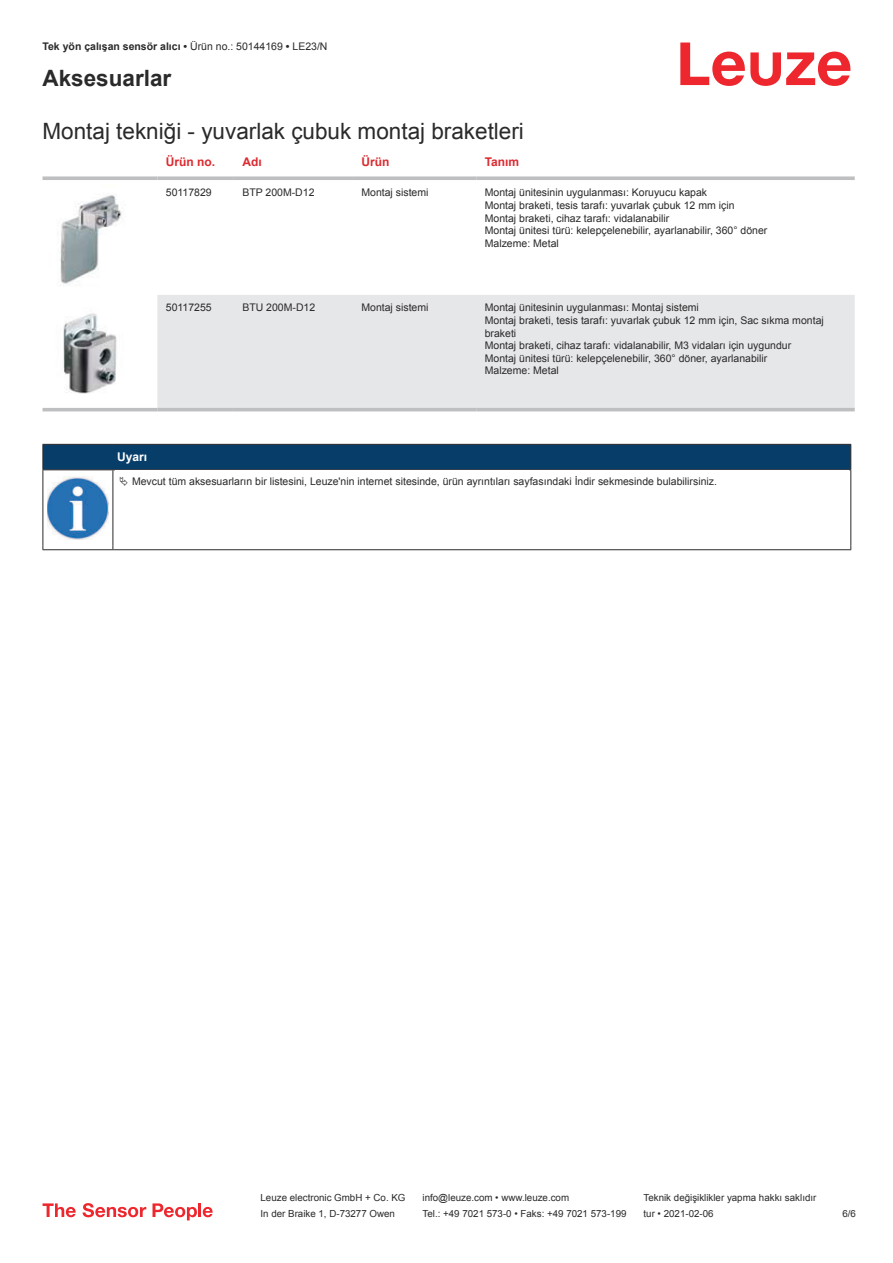
<style>
.page{position:relative;width:893px;height:1263px;background:#fff}
.page>*{position:absolute;margin:0;border:0;box-sizing:border-box;transform-origin:0 0}
.t1{font:22.5px "Arial";color:#2b292a}
.t2{font:700 22.5px "Arial";color:#2b292a}
.t3{font:700 12px "Arial";color:#db2a30}
.t4{font:700 12px "Arial";color:#fff}
.t5{font:10.5px/12.6px "Arial";color:#2b292a}
.t6{font:700 10.5px "Arial";color:#2b292a}
.t7{font:9.75px "Arial";color:#2b292a}
.s1{font-weight:400}
</style>
<div class="page">
<svg style="left:680px;top:43px;width:170px;height:43px"></svg>
<div style="left:157px;top:295px;width:698px;height:113px;background:#e6e7e9"></div>
<svg style="left:43px;top:176px;width:114px;height:4px"></svg>
<svg style="left:157px;top:176px;width:77px;height:4px"></svg>
<svg style="left:234px;top:176px;width:119px;height:4px"></svg>
<svg style="left:353px;top:176px;width:123px;height:4px"></svg>
<svg style="left:476px;top:176px;width:379px;height:4px;background:#c4c6c8"></svg>
<hr style="left:43px;top:408px;width:114px;height:3px;background:#bdbfc1">
<hr style="left:157px;top:408px;width:77px;height:3px;background:#bdbfc1">
<hr style="left:234px;top:408px;width:119px;height:3px;background:#bdbfc1">
<hr style="left:353px;top:408px;width:123px;height:3px;background:#bdbfc1">
<hr style="left:476px;top:408px;width:379px;height:3px;background:#bdbfc1">
<img style="left:60px;top:195px;width:62px;height:89px">
<img style="left:63px;top:313px;width:54px;height:81px">
<div style="left:43px;top:444px;width:808px;height:26px;background:#063d69"></div>
<hr style="left:113px;top:469px;width:738px;height:1px;background:#2b292a">
<hr style="left:43px;top:470px;width:1px;height:75px;background:#2b292a">
<hr style="left:113px;top:470px;width:1px;height:75px;background:#2b292a">
<hr style="left:850px;top:470px;width:1px;height:75px;background:#2b292a">
<hr style="left:43px;top:549px;width:70px;height:1px;background:#2b292a">
<hr style="left:113px;top:549px;width:738px;height:1px;background:#2b292a">
<img style="left:47px;top:476px;width:61px;height:63px">
<svg style="left:43px;top:1203px;width:33px;height:14px"></svg>
<svg style="left:83px;top:1203px;width:63px;height:14px"></svg>
<svg style="left:153px;top:1203px;width:44px;height:17px"></svg>
<hr style="left:198px;top:1203px;width:3px;height:14px;background:#ed272d">
<svg style="left:203px;top:1207px;width:10px;height:10px"></svg>
<p class="t6" style="left:43px;top:39px;width:286px">Tek yön çalışan sensör alıcı • <span class="s1">Ürün no.: 50144169</span> • <span class="s1">LE23/N</span></p>
<h1 class="t2" style="left:43px;top:70px;width:130px">Aksesuarlar</h1>
<h1 class="t1" style="left:43px;top:116px;width:483px">Montaj tekniği - yuvarlak çubuk montaj braketleri</h1>
<p class="t3" style="left:166px;top:153px;width:51px">Ürün no.</p>
<p class="t3" style="left:242px;top:153px;width:21px">Adı</p>
<p class="t3" style="left:361px;top:157px;width:29px">Ürün</p>
<p class="t3" style="left:485px;top:153px;width:36px">Tanım</p>
<p class="t5" style="left:166px;top:187px;width:47px">50117829</p>
<p class="t5" style="left:242px;top:186px;width:74px">BTP 200M-D12</p>
<p class="t5" style="left:361px;top:186px;width:69px">Montaj sistemi</p>
<p class="t5" style="left:485px;top:186px;width:284px">Montaj ünitesinin uygulanması: Koruyucu kapak<br>Montaj braketi, tesis tarafı: yuvarlak çubuk 12 mm için Montaj braketi, cihaz tarafı: vidalanabilir<br>Montaj ünitesi türü: kelepçelenebilir, ayarlanabilir, 360° döner Malzeme: Metal</p>
<p class="t5" style="left:166px;top:302px;width:47px">50117255</p>
<p class="t5" style="left:242px;top:301px;width:74px">BTU 200M-D12</p>
<p class="t5" style="left:361px;top:301px;width:69px">Montaj sistemi</p>
<p class="t5" style="left:485px;top:301px;width:341px">Montaj ünitesinin uygulanması: Montaj sistemi<br>Montaj braketi, tesis tarafı: yuvarlak çubuk 12 mm için, Sac sıkma montaj braketi<br>Montaj braketi, cihaz tarafı: vidalanabilir, M3 vidaları için uygundur Montaj ünitesi türü: kelepçelenebilir, 360° döner, ayarlanabilir<br>Malzeme: Metal</p>
<p class="t4" style="left:117px;top:449px;width:32px">Uyarı</p>
<p class="t5" style="left:132px;top:474px;width:586px">Mevcut tüm aksesuarların bir listesini, Leuze'nin internet sitesinde, ürün ayrıntıları sayfasındaki İndir sekmesinde bulabilirsiniz.</p>
<p class="t7" style="left:261px;top:1191px;width:146px">Leuze electronic GmbH + Co. KG</p>
<p class="t7" style="left:423px;top:1191px;width:148px">info@leuze.com • www.leuze.com</p>
<p class="t7" style="left:644px;top:1191px;width:174px">Teknik değişiklikler yapma hakkı saklıdır</p>
<p class="t7" style="left:261px;top:1207px;width:136px">In der Braike 1, D-73277 Owen</p>
<p class="t7" style="left:423px;top:1207px;width:205px">Tel.: +49 7021 573-0 • Faks: +49 7021 573-199</p>
<p class="t7" style="left:644px;top:1207px;width:72px">tur • 2021-02-06</p>
<p class="t7" style="left:842px;top:1210px;width:15px">6 /6</p>
</div>
